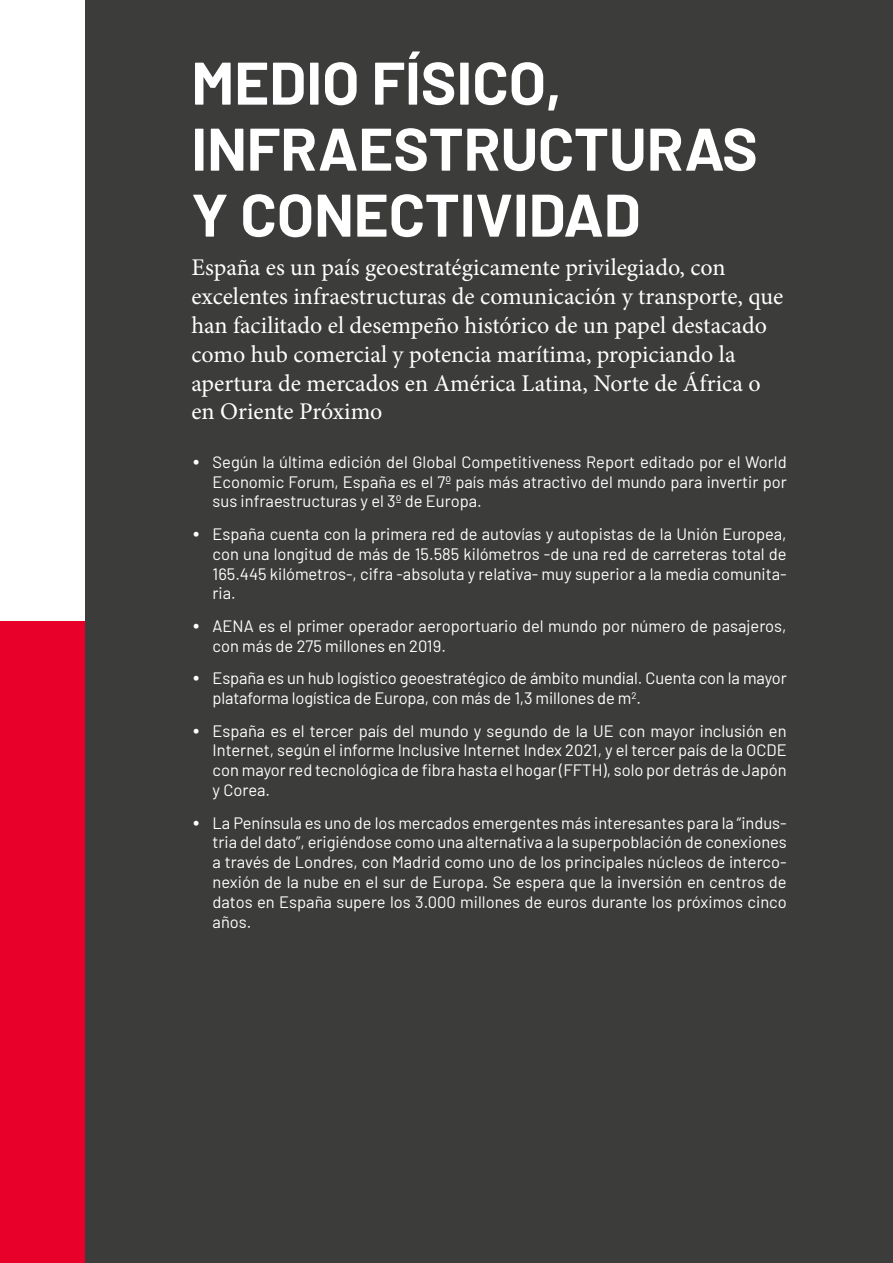
<style>
.page{position:relative;width:893px;height:1263px;background:#fff}
.page>*{position:absolute;margin:0;border:0;box-sizing:border-box;transform-origin:0 0}
.t1{font:700 60px/66px "Barlow";color:#fff}
.t2{font:24px/28.8px "Minion Pro";color:#fff}
.t3{font:16.5px/19.8px "Barlow";color:#fff;text-align:justify}
</style>
<div class="page">
<div style="left:0;top:622px;width:85px;height:641px;background:#e8002a"></div>
<div style="left:85px;top:0;width:808px;height:1263px;background:#3c3c3b"></div>
<h1 class="t1" style="left:191px;top:45px;width:568px">MEDIO FÍSICO,<br>INFRAESTRUCTURAS<br>Y CONECTIVIDAD</h1>
<p class="t2" style="left:191px;top:253px;width:594px">España es un país geoestratégicamente privilegiado, con excelentes infraestructuras de comunicación y transporte, que han facilitado el desempeño histórico de un papel destacado como hub comercial y potencia marítima, propiciando la apertura de mercados en América Latina, Norte de África o en Oriente Próximo</p>
<p class="t3" style="left:213px;top:451px;width:576px">Según la última edición del Global Competitiveness Report editado por el World Economic Forum, España es el 7º país más atractivo del mundo para invertir por sus infraestructuras y el 3º de Europa.</p>
<p class="t3" style="left:213px;top:523px;width:576px">España cuenta con la primera red de autovías y autopistas de la Unión Europea, con una longitud de más de 15.585 kilómetros -de una red de carreteras total de 165.445 kilómetros-, cifra -absoluta y relativa- muy superior a la media comunita&shy;ria.</p>
<p class="t3" style="left:213px;top:615px;width:575px">AENA es el primer operador aeroportuario del mundo por número de pasajeros, con más de 275 millones en 2019.</p>
<p class="t3" style="left:213px;top:667px;width:576px">España es un hub logístico geoestratégico de ámbito mundial. Cuenta con la mayor plataforma logística de Europa, con más de 1,3 millones de m<sup>2</sup>.</p>
<p class="t3" style="left:213px;top:719px;width:576px">España es el tercer país del mundo y segundo de la UE con mayor inclusión en Internet, según el informe Inclusive Internet Index 2021, y el tercer país de la OCDE con mayor red tecnológica de fibra hasta el hogar (FFTH), solo por detrás de Japón y Corea.</p>
<p class="t3" style="left:213px;top:811px;width:576px">La Península es uno de los mercados emergentes más interesantes para la “indus&shy;tria del dato”, erigiéndose como una alternativa a la superpoblación de conexiones a través de Londres, con Madrid como uno de los principales núcleos de interco&shy;nexión de la nube en el sur de Europa. Se espera que la inversión en centros de datos en España supere los 3.000 millones de euros durante los próximos cinco años.</p>
</div>
